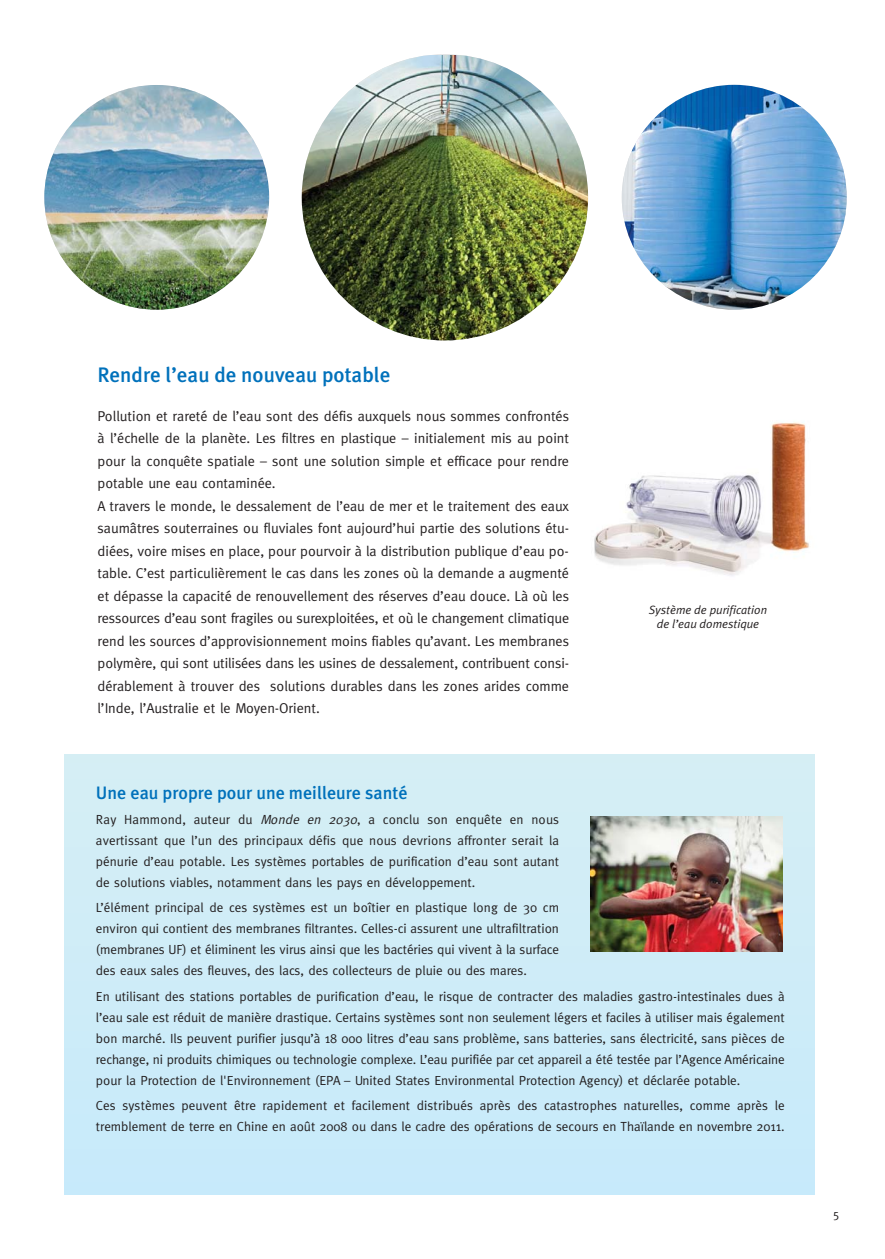
<style>
.page{position:relative;width:885px;height:1259px;background:#fff}
.page>*{position:absolute;margin:0;border:0;box-sizing:border-box;transform-origin:0 0}
.t1{font:500 21px "Meta Plus";color:#0071bb}
.t2{font:500 18px "Meta Plus";color:#0071bb}
.t3{font:14.25px/22.5px "Meta";color:#231f20}
.t4{font:13.2px/21px "Meta";color:#231f20;text-align:justify}
.t5{font:italic 12px/14.4px "Meta Plus Normal";color:#231f20;text-align:center}
.t6{font:12px "Meta";color:#231f20}
.s1{font-style:italic}
</style>
<div class="page">
<div style="left:65px;top:754px;width:749px;height:440px;background:#ceecf8"></div>
<img style="left:621px;top:85px;width:225px;height:225px;border-radius:50%">
<img style="left:302px;top:56px;width:286px;height:284px;border-radius:50%">
<img style="left:44px;top:85px;width:225px;height:225px;border-radius:50%">
<img style="left:594px;top:422px;width:216px;height:154px">
<img style="left:590px;top:817px;width:192px;height:134px">
<h1 class="t1" style="left:98px;top:366px;width:294px">Rendre l’eau de nouveau potable</h1>
<p class="t3" style="left:98px;top:405px;width:473px">Pollution et rareté de l’eau sont des défis auxquels nous sommes confrontés à l’échelle de la planète. Les filtres en plastique – initialement mis au point pour la conquête spatiale – sont une solution simple et efficace pour rendre potable une eau contaminée.<br>A travers le monde, le dessalement de l’eau de mer et le traitement des eaux saumâtres souterraines ou fluviales font aujourd’hui partie des solutions étu&shy;diées, voire mises en place, pour pourvoir à la distribution publique d’eau po&shy;table. C’est particulièrement le cas dans les zones où la demande a augmenté et dépasse la capacité de renouvellement des réserves d’eau douce. Là où les ressources d’eau sont fragiles ou surexploitées, et où le changement climatique rend les sources d’approvisionnement moins fiables qu’avant. Les membranes polymère, qui sont utilisées dans les usines de dessalement, contribuent consi&shy;dérablement à trouver des solutions durables dans les zones arides comme l’Inde, l’Australie et le Moyen-Orient.</p>
<p class="t5" style="left:648px;top:602px;width:120px">Système de purification de l’eau domestique</p>
<h2 class="t2" style="left:96px;top:785px;width:313px">Une eau propre pour une meilleure santé</h2>
<p class="t4" style="left:96px;top:810px;width:464px">Ray Hammond, auteur du <span class="s1">Monde en 2030</span>, a conclu son enquête en nous avertissant que l’un des principaux défis que nous devrions affronter serait la pénurie d’eau potable. Les systèmes portables de purification d’eau sont autant de solutions viables, notamment dans les pays en développement.</p>
<p class="t4" style="left:96px;top:898px;width:464px">L’élément principal de ces systèmes est un boîtier en plastique long de 30 cm environ qui contient des membranes filtrantes. Celles-ci assurent une ultrafiltration (membranes UF) et éliminent les virus ainsi que les bactéries qui vivent à la surface des eaux sales des fleuves, des lacs, des collecteurs de pluie ou des mares.</p>
<p class="t4" style="left:96px;top:986px;width:690px">En utilisant des stations portables de purification d’eau, le risque de contracter des maladies gastro-intestinales dues à l’eau sale est réduit de manière drastique. Certains systèmes sont non seulement légers et faciles à utiliser mais également bon marché. Ils peuvent purifier jusqu’à 18 000 litres d’eau sans problème, sans batteries, sans électricité, sans pièces de rechange, ni produits chimiques ou technologie complexe. L’eau purifiée par cet appareil a été testée par l’Agence Américaine pour la Protection de l'Environnement (EPA – United States Environmental Protection Agency) et déclarée potable.</p>
<p class="t4" style="left:96px;top:1096px;width:690px">Ces systèmes peuvent être rapidement et facilement distribués après des catastrophes naturelles, comme après le tremblement de terre en Chine en août 2008 ou dans le cadre des opérations de secours en Thaïlande en novembre 2011.</p>
<p class="t6" style="left:832px;top:1209px;width:8px">5</p>
</div>
